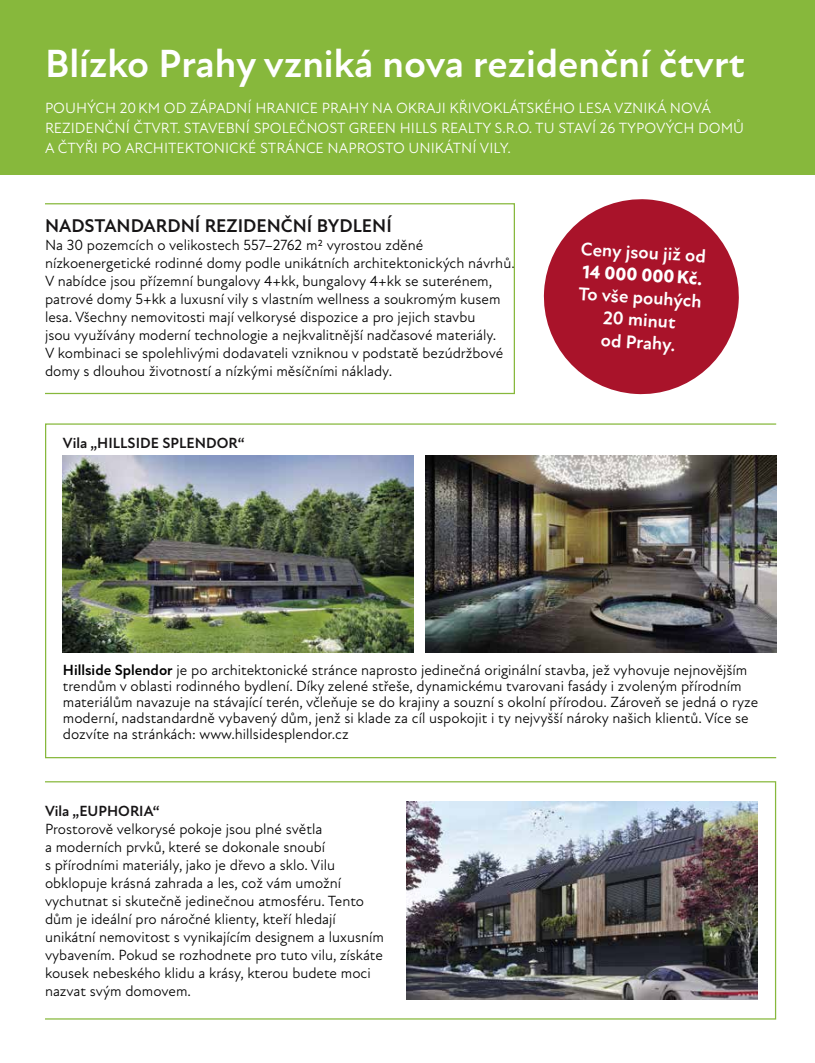
<style>
.page{position:relative;width:815px;height:1063px;background:#fff}
.page>*{position:absolute;margin:0;border:0;box-sizing:border-box;transform-origin:0 0}
.t1{font:700 40px "New Atten";color:#fff}
.t2{font:700 18.75px/22.5px "New Atten";color:#fff;text-align:center}
.t3{font:700 18.75px "New Atten";color:#171516}
.t4{font:800 18.75px "New Atten";color:#fff}
.t5{font:15px/18px "New Atten";color:#000}
.t6{font:15px/20px "New Atten";color:#fff}
.t7{font:700 15px "New Atten";color:#171516}
.s1{font-weight:700}
</style>
<div class="page">
<img style="left:63px;top:455px;width:351px;height:198px">
<img style="left:425px;top:455px;width:350px;height:198px">
<img style="left:407px;top:802px;width:350px;height:197px">
<div style="left:44px;top:203px;width:471px;height:191px;border:1px solid #87b83c"></div>
<svg style="left:543px;top:199px;width:196px;height:196px;fill:#a9132a"></svg>
<div style="left:0;top:0;width:815px;height:175px;background:#87b83c"></div>
<div style="left:44px;top:781px;width:732px;height:239px;border:1px solid #87b83c"></div>
<h1 class="t1" style="left:45px;top:40px;width:702px">Blízko Prahy vzniká nova rezidenční čtvrt</h1>
<p class="t6" style="left:45px;top:98px;width:701px">POUHÝCH 20KM OD ZÁPADNÍ HRANICE PRAHY NA OKRAJI KŘIVOKLÁTSKÉHO LESA VZNIKÁ NOVÁ<br>REZIDENČNÍ ČTVRT. STAVEBNÍ SPOLEČNOST GREEN HILLS REALTY S.R.O. TU STAVÍ 26 TYPOVÝCH DOMŮ<br>A ČTYŘI PO ARCHITEKTONICKÉ STRÁNCE NAPROSTO UNIKÁTNÍ VILY.</p>
<p class="t3" style="left:45px;top:215px;width:348px">NADSTANDARDNÍ REZIDENČNÍ BYDLENÍ</p>
<p class="t5" style="left:45px;top:236px;width:471px">Na 30 pozemcích o velikostech 557–2762 m² vyrostou zděné nízkoenergetické rodinné domy podle unikátních architektonických návrhů.<br>V nabídce jsou přízemní bungalovy 4+kk, bungalovy 4+kk se suterénem, patrové domy 5+kk a luxusní vily s vlastním wellness a soukromým kusem lesa. Všechny nemovitosti mají velkorysé dispozice a pro jejich stavbu<br>jsou využívány moderní technologie a nejkvalitnější nadčasové materiály.<br>V kombinaci se spolehlivými dodavateli vzniknou v podstatě bezúdržbové domy s dlouhou životností a nízkými měsíčními náklady.</p>
<p class="t2" style="left:581px;top:238px;width:127px;rotate:3deg">Ceny jsou již od</p>
<p class="t4" style="left:583px;top:261px;width:122px;rotate:3deg">14 000 000Kč.</p>
<p class="t2" style="left:579px;top:283px;width:125px;rotate:3deg">To vše pouhých<br>20 minut<br>od Prahy.</p>
<p class="t7" style="left:63px;top:434px;width:183px">Vila „HILLSIDE SPLENDOR“</p>
<p class="t5" style="left:63px;top:662px;width:697px;line-height:16.1px"><span class="s1">Hillside Splendor</span> je po architektonické stránce naprosto jedinečná originální stavba, jež vyhovuje nejnovějším trendům v oblasti rodinného bydlení. Díky zelené střeše, dynamickému tvarovani fasády i zvoleným přírodním materiálům navazuje na stávající terén, včleňuje se do krajiny a souzní s okolní přírodou. Zároveň se jedná o ryze moderní, nadstandardně vybavený dům, jenž si klade za cíl uspokojit i ty nejvyšší nároky našich klientů. Více se dozvíte na stránkách: www.hillsidesplendor.cz</p>
<p class="t7" style="left:45px;top:802px;width:116px">Vila „EUPHORIA“</p>
<p class="t5" style="left:45px;top:820px;width:340px">Prostorově velkorysé pokoje jsou plné světla<br>a moderních prvků, které se dokonale snoubí<br>s přírodními materiály, jako je dřevo a sklo. Vilu obklopuje krásná zahrada a les, což vám umožní vychutnat si skutečně jedinečnou atmosféru. Tento dům je ideální pro náročné klienty, kteří hledají unikátní nemovitost s vynikajícím designem a luxusním vybavením. Pokud se rozhodnete pro tuto vilu, získáte kousek nebeského klidu a krásy, kterou budete moci nazvat svým domovem.</p>
</div>
